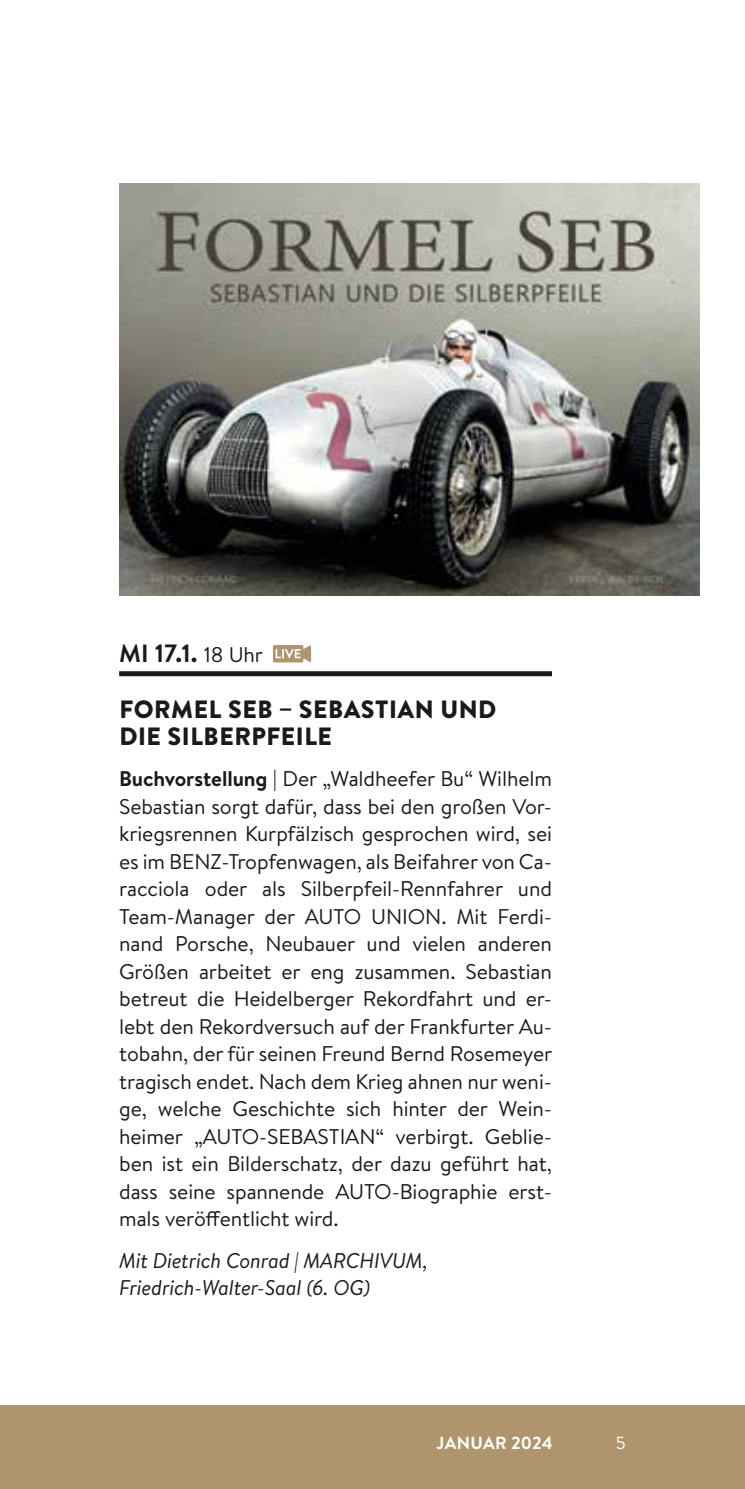
<style>
.page{position:relative;width:745px;height:1489px;background:#fff}
.page>*{position:absolute;margin:0;border:0;box-sizing:border-box;transform-origin:0 0}
.t1{font:900 25px/27.5px "Brandon Text";letter-spacing:.02em;color:#1a1a18}
.t2{font:700 25px "Brandon Text";color:#1a1a18}
.t3{font:21.25px/27.5px "Brandon Text";letter-spacing:-.005em;color:#1a1a18;text-align:justify}
.t4{font:italic 21.25px/27.5px "Brandon Text";letter-spacing:-.01em;color:#1a1a18}
.t5{font:700 17.5px "Brandon Text";letter-spacing:.005em;color:#fff}
.t6{font:17.5px "Brandon Text";color:#fff}
.s1{font-weight:400;font-size:21.25px}
.s2{font-weight:700}
</style>
<div class="page">
<div style="left:0;top:1405px;width:744px;height:83px;background:#ae956e"></div>
<svg style="left:273px;top:645px;width:38px;height:17px"></svg>
<div style="left:119px;top:671px;width:432px;height:5px;background:#1a1a18"></div>
<img style="left:119px;top:183px;width:580px;height:412px">
<p class="t2" style="left:119px;top:636px;width:145px">MI 17.1. <span class="s1">18 Uhr</span></p>
<p class="t1" style="left:119px;top:694px;width:378px">FORMEL SEB – SEBASTIAN UND<br>DIE SILBERPFEILE</p>
<p class="t3" style="left:119px;top:764px;width:434px"><span class="s2">Buchvorstellung</span> | Der „Waldheefer Bu“ Wilhelm Sebastian sorgt dafür, dass bei den großen Vor&shy;kriegsrennen Kurpfälzisch gesprochen wird, sei es im BENZ-Tropfenwagen, als Beifahrer von Ca&shy;racciola oder als Silberpfeil-Rennfahrer und Team-Manager der AUTO UNION. Mit Ferdi&shy;nand Porsche, Neubauer und vielen anderen Größen arbeitet er eng zusammen. Sebastian betreut die Heidelberger Rekordfahrt und er&shy;lebt den Rekordversuch auf der Frankfurter Au&shy;tobahn, der für seinen Freund Bernd Rosemeyer tragisch endet. Nach dem Krieg ahnen nur weni&shy;ge, welche Geschichte sich hinter der Wein&shy;heimer „AUTO-SEBASTIAN“ verbirgt. Geblie&shy;ben ist ein Bilderschatz, der dazu geführt hat, dass seine spannende AUTO-Biographie erst&shy;mals veröffentlicht wird.</p>
<p class="t4" style="left:119px;top:1245px;width:310px">Mit Dietrich Conrad | MARCHIVUM,<br>Friedrich-Walter-Saal (6. OG)</p>
<p class="t5" style="left:436px;top:1430px;width:118px">JANUAR 2024</p>
<p class="t6" style="left:615px;top:1430px;width:11px">5</p>
</div>
